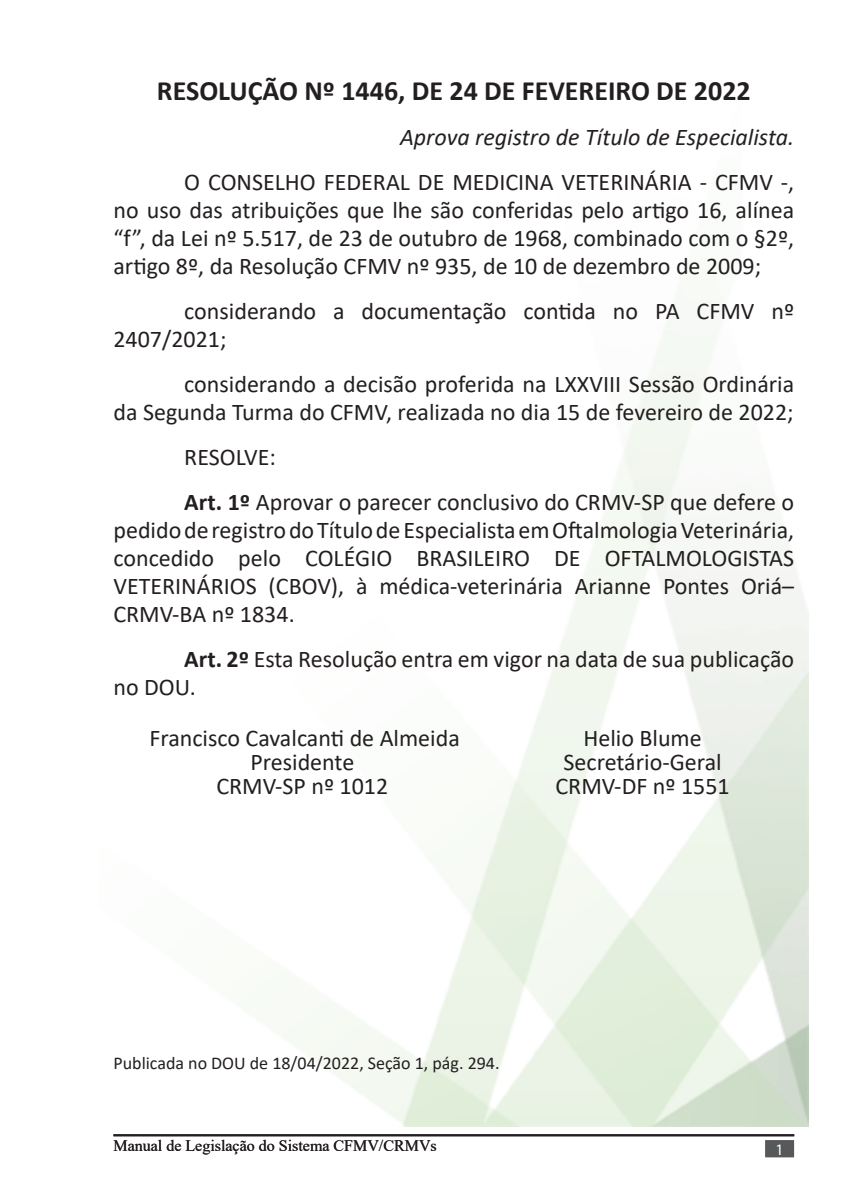
<style>
.page{position:relative;width:851px;height:1191px;background:#fff}
.page>*{position:absolute;margin:0;border:0;box-sizing:border-box;transform-origin:0 0}
.Texto_de_nota_de_rod{font:700 28px "Calibri";color:#231f20}
.Corpo_de_texto{font:24px/28px "Calibri";color:#231f20;text-align:justify}
.Texto_de_nota_de_rod-2{font:italic 24px "Calibri";color:#231f20}
.t1{font:18px "Calibri";color:#231f20}
.t2{font:16px "Times New Roman";color:#231f20}
.Apresentação{font:16px "Myriad Pro";color:#fff}
.s1{font-weight:700}
</style>
<div class="page">
<hr style="left:113px;top:1134px;width:681px;height:2px;background:#231f20">
<div style="left:765px;top:1140px;width:28px;height:17px;background:#57585a;border:2px solid #57585a"></div>
<p class="Texto_de_nota_de_rod" style="left:157px;top:71px;width:595px">RESOLUÇÃO Nº 1446, DE 24 DE FEVEREIRO DE 2022</p>
<p class="Texto_de_nota_de_rod-2" style="left:400px;top:120px;width:395px">Aprova registro de Título de Especialista.</p>
<p class="Corpo_de_texto" style="left:113px;top:167px;width:682px;text-indent:71px">O CONSELHO FEDERAL DE MEDICINA VETERINÁRIA - CFMV -, no uso das atribuições que lhe são conferidas pelo artigo 16, alínea “f”, da Lei nº 5.517, de 23 de outubro de 1968, combinado com o §2º, artigo 8º, da Resolução CFMV nº 935, de 10 de dezembro de 2009;</p>
<p class="Corpo_de_texto" style="left:113px;top:296px;width:682px;text-indent:71px">considerando a documentação contida no PA CFMV nº<br>2407/2021;</p>
<p class="Corpo_de_texto" style="left:113px;top:369px;width:682px;text-align:right">considerando a decisão proferida na LXXVIII Sessão Ordinária<br>da Segunda Turma do CFMV, realizada no dia 15 de fevereiro de 2022;</p>
<p class="Corpo_de_texto" style="left:184px;top:442px;width:93px">RESOLVE:</p>
<p class="Corpo_de_texto" style="left:113px;top:487px;width:682px;text-indent:71px"><span class="s1">Art. 1º</span> Aprovar o parecer conclusivo do CRMV-SP que defere o pedido de registro do Título de Especialista em Oftalmologia Veterinária, concedido pelo COLÉGIO BRASILEIRO DE OFTALMOLOGISTAS VETERINÁRIOS (CBOV), à médica-veterinária Arianne Pontes Oriá– CRMV-BA nº 1834.</p>
<p class="Corpo_de_texto" style="left:113px;top:644px;width:682px;text-indent:71px"><span class="s1">Art. 2º</span> Esta Resolução entra em vigor na data de sua publicação no DOU.</p>
<p class="Corpo_de_texto" style="left:149px;top:723px;width:312px">Francisco Cavalcanti de Almeida</p>
<p class="Corpo_de_texto" style="left:250px;top:747px;width:105px">Presidente</p>
<p class="Corpo_de_texto" style="left:216px;top:771px;width:173px">CRMV-SP nº 1012</p>
<p class="Corpo_de_texto" style="left:583px;top:723px;width:120px">Helio Blume</p>
<p class="Corpo_de_texto" style="left:563px;top:747px;width:160px">Secretário-Geral</p>
<p class="Corpo_de_texto" style="left:555px;top:771px;width:176px">CRMV-DF nº 1551</p>
<p class="t1" style="left:113px;top:1051px;width:387px">Publicada no DOU de 18/04/2022, Seção 1, pág. 294.</p>
<p class="t2" style="left:113px;top:1134px;width:325px">Manual de Legislação do Sistema CFMV/CRMVs</p>
<p class="Apresentação" style="left:775px;top:1140px;width:10px">1</p>
</div>
